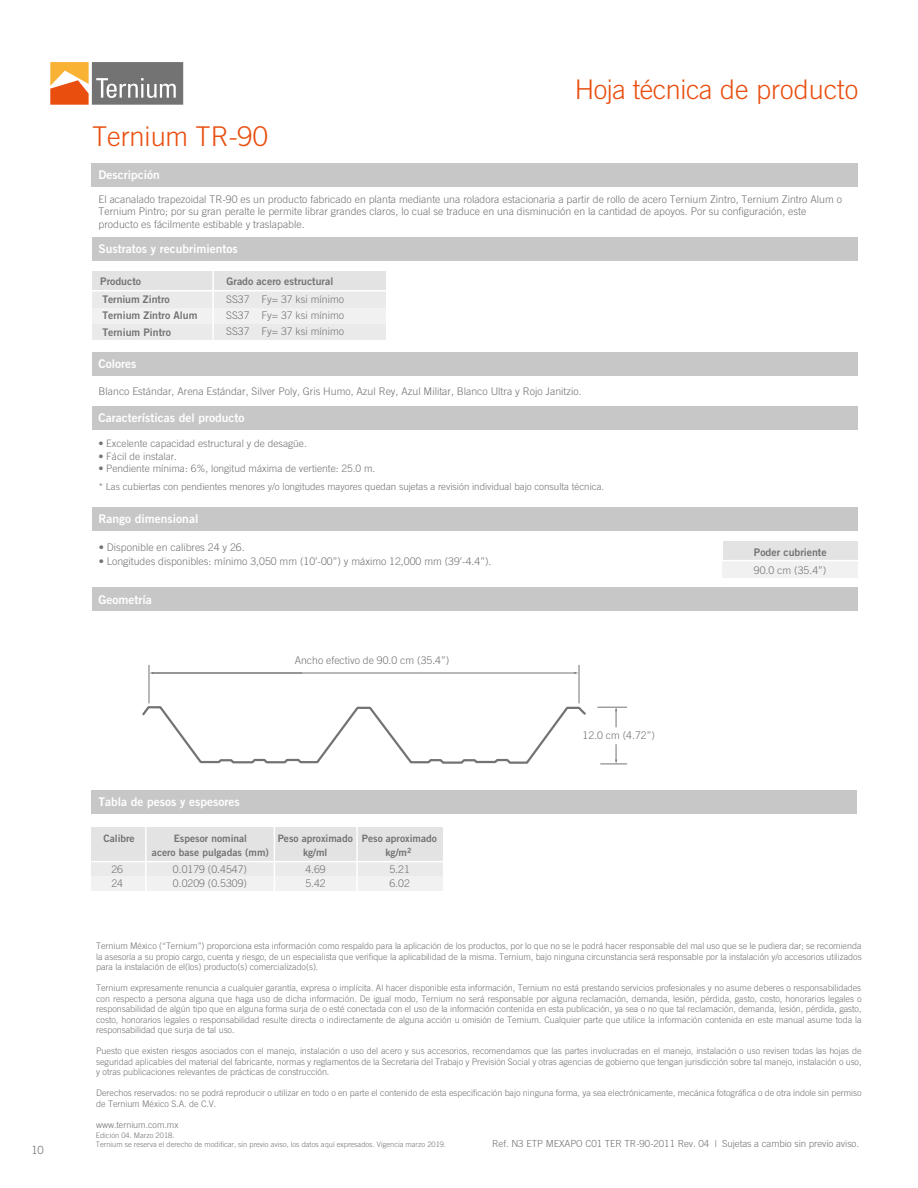
<style>
.page{position:relative;width:918px;height:1188px;background:#fff}
.page>*{position:absolute;margin:0;border:0;box-sizing:border-box;transform-origin:0 0}
.t1{font:300 27.3px "Trade Gothic";color:#e94e0f}
.t2{font:300 27px "Trade Gothic";letter-spacing:-.015em;color:#e94e0f}
.t3{font:12px "Trade Gothic Bold Two";color:#fff}
.t4{font:300 11.25px "Trade Gothic";color:#747373}
.t5{font:300 10.5px/14px "Trade Gothic";color:#747373}
.t6{font:10.5px/16.5px "Trade Gothic Bold Two";color:#747373}
.t7{font:300 10.2px "Trade Gothic";color:#747373}
.t8{font:10.2px/13.8px "Trade Gothic Bold Two";color:#747373;text-align:center}
.t9{font:300 9.75px "Trade Gothic";color:#747373}
.t10{font:300 9px/10.5px "Trade Gothic";letter-spacing:-.005em;color:#747373;text-align:justify}
.t11{font:300 7.5px/9px "Trade Gothic";color:#747373}
</style>
<div class="page">
<div style="left:92px;top:308px;width:294px;height:17px;background:#f1f1f1"></div>
<svg style="left:50px;top:62px;width:133px;height:43px;background:#a88c76"></svg>
<div style="left:92px;top:828px;width:351px;height:33px;background:#e3e3e3"></div>
<div style="left:92px;top:862px;width:351px;height:15px;background:#eaeaea"></div>
<div style="left:92px;top:876px;width:351px;height:15px;background:#f1f1f1"></div>
<div style="left:723px;top:541px;width:135px;height:19px;background:#e3e3e3"></div>
<div style="left:723px;top:561px;width:135px;height:17px;background:#f1f1f1"></div>
<div style="left:92px;top:163px;width:766px;height:24px;background:#c8c7c7"></div>
<div style="left:92px;top:406px;width:765px;height:24px;background:#c8c7c7"></div>
<div style="left:92px;top:352px;width:765px;height:24px;background:#c8c7c7"></div>
<div style="left:92px;top:271px;width:294px;height:19px;background:#e3e3e3"></div>
<div style="left:92px;top:291px;width:294px;height:17px;background:#eaeaea"></div>
<div style="left:92px;top:325px;width:294px;height:15px;background:#eaeaea"></div>
<div style="left:92px;top:237px;width:766px;height:23px;background:#c8c7c7"></div>
<div style="left:92px;top:507px;width:766px;height:24px;background:#c8c7c7"></div>
<div style="left:92px;top:588px;width:765px;height:23px;background:#c8c7c7"></div>
<hr style="left:212px;top:269px;width:2px;height:70px;background:#fff">
<hr style="left:92px;top:290px;width:294px;height:2px;background:#fff">
<div style="left:91px;top:790px;width:766px;height:24px;background:#c8c7c7"></div>
<hr style="left:145px;top:823px;width:2px;height:68px;background:#fff">
<hr style="left:274px;top:823px;width:1px;height:68px;background:#fff">
<hr style="left:356px;top:823px;width:2px;height:68px;background:#fff">
<svg style="left:142px;top:706px;width:444px;height:58px"></svg>
<hr style="left:579px;top:665px;width:1px;height:38px;background:#747373">
<hr style="left:149px;top:665px;width:1px;height:38px;background:#747373">
<hr style="left:153px;top:673px;width:422px;height:1px;background:#747373">
<hr style="left:597px;top:707px;width:30px;height:1px;background:#747373">
<svg style="left:615px;top:707px;width:2px;height:20px"></svg>
<svg style="left:600px;top:744px;width:27px;height:21px"></svg>
<p class="t4" style="left:31px;top:1143px;width:14px">10</p>
<h1 class="t1" style="left:92px;top:120px;width:177px">Ternium TR-90</h1>
<h3 class="t3" style="left:99px;top:167px;width:63px">Descripción</h3>
<h2 class="t2" style="left:575px;top:73px;width:285px">Hoja técnica de producto</h2>
<p class="t5" style="left:99px;top:193px;width:745px;line-height:12.6px">El acanalado trapezoidal TR-90 es un producto fabricado en planta mediante una roladora estacionaria a partir de rollo de acero Ternium Zintro, Ternium Zintro Alum o<br>Ternium Pintro; por su gran peralte le permite librar grandes claros, lo cual se traduce en una disminución en la cantidad de apoyos. Por su configuración, este producto es fácilmente estibable y traslapable.</p>
<h3 class="t3" style="left:99px;top:241px;width:141px">Sustratos y recubrimientos</h3>
<p class="t6" style="left:100px;top:273px;width:42px">Producto</p>
<p class="t6" style="left:227px;top:273px;width:108px">Grado acero estructural</p>
<p class="t6" style="left:102px;top:291px;width:97px">Ternium Zintro<br>Ternium Zintro Alum<br>Ternium Pintro</p>
<p class="t5" style="left:226px;top:292px;width:119px">SS37 Fy= 37 ksi mínimo</p>
<p class="t5" style="left:226px;top:324px;width:119px">SS37 Fy= 37 ksi mínimo</p>
<p class="t5" style="left:226px;top:308px;width:119px">SS37 Fy= 37 ksi mínimo</p>
<h3 class="t3" style="left:99px;top:357px;width:39px">Colores</h3>
<p class="t5" style="left:99px;top:384px;width:485px">Blanco Estándar, Arena Estándar, Silver Poly, Gris Humo, Azul Rey, Azul Militar, Blanco Ultra y Rojo Janitzio.</p>
<h3 class="t3" style="left:99px;top:410px;width:147px">Características del producto</h3>
<p class="t7" style="left:98px;top:438px;width:210px">• Excelente capacidad estructural y de desagüe.</p>
<p class="t7" style="left:98px;top:450px;width:80px">• Fácil de instalar.</p>
<p class="t7" style="left:98px;top:462px;width:279px">• Pendiente mínima: 6%, longitud máxima de vertiente: 25.0 m.</p>
<p class="t9" style="left:98px;top:481px;width:507px">* Las cubiertas con pendientes menores y/o longitudes mayores quedan sujetas a revisión individual bajo consulta técnica.</p>
<h3 class="t3" style="left:99px;top:512px;width:101px">Rango dimensional</h3>
<p class="t5" style="left:99px;top:540px;width:147px">• Disponible en calibres 24 y 26.</p>
<p class="t5" style="left:99px;top:555px;width:394px">• Longitudes disponibles: mínimo 3,050 mm (10’-00”) y máximo 12,000 mm (39’-4.4”).</p>
<h3 class="t3" style="left:99px;top:592px;width:55px">Geometría</h3>
<p class="t5" style="left:295px;top:653px;width:156px">Ancho efectivo de 90.0 cm (35.4”)</p>
<h3 class="t3" style="left:99px;top:794px;width:143px">Tabla de pesos y espesores</h3>
<p class="t8" style="left:104px;top:832px;width:33px">Calibre</p>
<p class="t8" style="left:152px;top:832px;width:118px">Espesor nominal<br>acero base pulgadas (mm)</p>
<p class="t8" style="left:278px;top:832px;width:77px">Peso aproximado kg/ml</p>
<p class="t8" style="left:362px;top:832px;width:77px">Peso aproximado kg/m<sup>2</sup></p>
<p class="t5" style="left:173px;top:862px;width:76px">0.0179 (0.4547)<br>0.0209 (0.5309)</p>
<p class="t5" style="left:111px;top:862px;width:13px">26<br>24</p>
<p class="t5" style="left:305px;top:862px;width:22px">4.69<br>5.42</p>
<p class="t5" style="left:389px;top:862px;width:22px">5.21<br>6.02</p>
<p class="t5" style="left:583px;top:728px;width:74px">12.0 cm (4.72”)</p>
<p class="t6" style="left:754px;top:544px;width:74px">Poder cubriente</p>
<p class="t5" style="left:754px;top:563px;width:74px">90.0 cm (35.4”)</p>
<p class="t10" style="left:96px;top:941px;width:767px">Ternium México (“Ternium”) proporciona esta información como respaldo para la aplicación de los productos, por lo que no se le podrá hacer responsable del mal uso que se le pudiera dar; se recomienda la asesoría a su propio cargo, cuenta y riesgo, de un especialista que verifique la aplicabilidad de la misma. Ternium, bajo ninguna circunstancia será responsable por la instalación y/o accesorios utilizados para la instalación de el(los) producto(s) comercializado(s).</p>
<p class="t10" style="left:96px;top:983px;width:767px">Ternium expresamente renuncia a cualquier garantía, expresa o implícita. Al hacer disponible esta información, Ternium no está prestando servicios profesionales y no asume deberes o responsabilidades con respecto a persona alguna que haga uso de dicha información. De igual modo, Ternium no será responsable por alguna reclamación, demanda, lesión, pérdida, gasto, costo, honorarios legales o responsabilidad de algún tipo que en alguna forma surja de o esté conectada con el uso de la información contenida en esta publicación, ya sea o no que tal reclamación, demanda, lesión, pérdida, gasto, costo, honorarios legales o responsabilidad resulte directa o indirectamente de alguna acción u omisión de Ternium. Cualquier parte que utilice la información contenida en este manual asume toda la responsabilidad que surja de tal uso.</p>
<p class="t10" style="left:96px;top:1046px;width:767px">Puesto que existen riesgos asociados con el manejo, instalación o uso del acero y sus accesorios, recomendamos que las partes involucradas en el manejo, instalación o uso revisen todas las hojas de seguridad aplicables del material del fabricante, normas y reglamentos de la Secretaria del Trabajo y Previsión Social y otras agencias de gobierno que tengan jurisdicción sobre tal manejo, instalación o uso, y otras publicaciones relevantes de prácticas de construcción.</p>
<p class="t10" style="left:96px;top:1088px;width:767px">Derechos reservados: no se podrá reproducir o utilizar en todo o en parte el contenido de esta especificación bajo ninguna forma, ya sea electrónicamente, mecánica fotográfica o de otra índole sin permiso de Ternium México S.A. de C.V.</p>
<p class="t10" style="left:96px;top:1119px;width:84px">www.ternium.com.mx</p>
<p class="t11" style="left:96px;top:1131px;width:352px">Edición 04. Marzo 2018.<br>Ternium se reserva el derecho de modificar, sin previo aviso, los datos aquí expresados. Vigencia marzo 2019.</p>
<p class="t9" style="left:492px;top:1138px;width:369px">Ref. N3 ETP MEXAPO C01 TER TR-90-2011 Rev. 04 | Sujetas a cambio sin previo aviso.</p>
</div>
